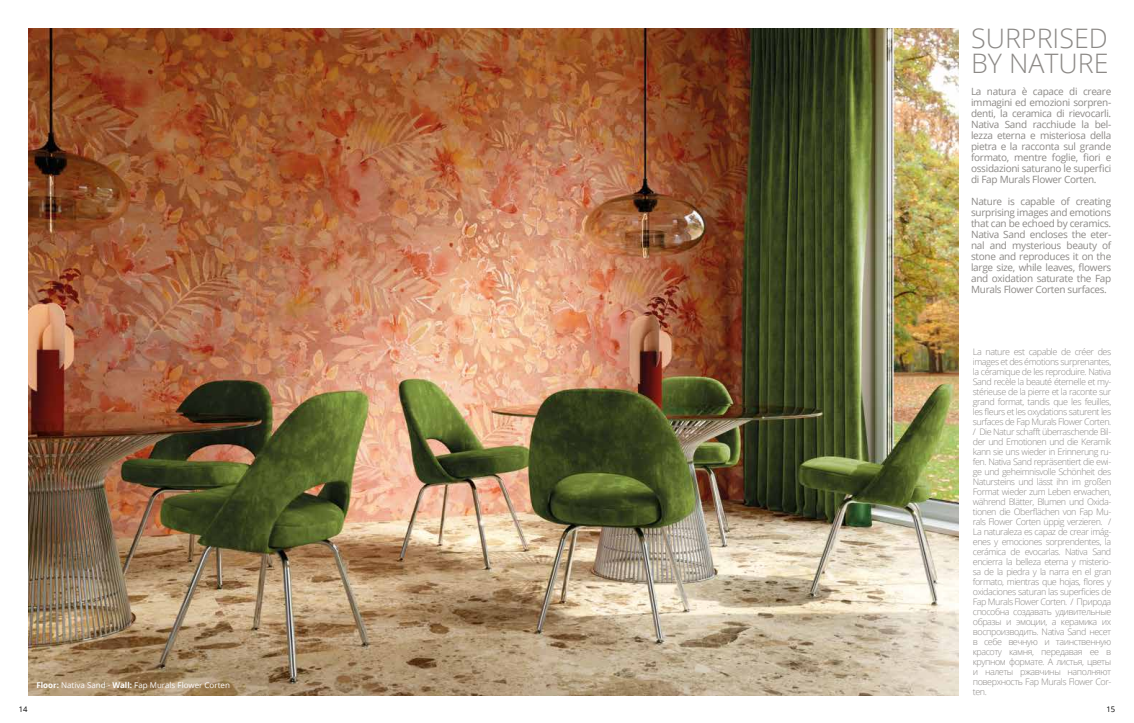
<style>
.page{position:relative;width:1134px;height:723px;background:#fff}
.page>*{position:absolute;margin:0;border:0;box-sizing:border-box;transform-origin:0 0}
.t1{font:300 26.8px/25.4px "Open Sans";color:#8c8986}
.t2{font:10px/11px "Open Sans";letter-spacing:-.03em;color:#8c8986;text-align:justify}
.t3{font:300 9px/10px "Open Sans";letter-spacing:-.05em;color:#8c8986;text-align:justify}
.t4{font:8px "Open Sans";color:#fff}
.t5{font:7.7px "Open Sans";color:#000}
.s1{font-weight:700}
</style>
<div class="page">
<img style="left:28px;top:28px;width:930px;height:668px">
<p class="t4" style="left:36px;top:679px;width:195px"><span class="s1">Floor:</span> Nativa Sand - <span class="s1">Wall:</span> Fap Murals Flower Corten</p>
<h1 class="t1" style="left:971px;top:24px;width:139px">SURPRISED<br>BY NATURE</h1>
<p class="t2" style="left:971px;top:85px;width:142px">La natura è capace di creare immagini ed emozioni sorpren&shy;denti, la ceramica di rievocarli.<br>Nativa Sand racchiude la bel&shy;lezza eterna e misteriosa della pietra e la racconta sul grande formato, mentre foglie, fiori e ossidazioni saturano le superfici di Fap Murals Flower Corten.</p>
<p class="t2" style="left:971px;top:195px;width:142px">Nature is capable of creating surprising images and emotions that can be echoed by ceramics.<br>Nativa Sand encloses the eter&shy;nal and mysterious beauty of stone and reproduces it on the large size, while leaves, flowers and oxidation saturate the Fap Murals Flower Corten surfaces.</p>
<p class="t3" style="left:973px;top:346px;width:140px">La nature est capable de créer des images et des émotions surprenantes, la céramique de les reproduire. Nativa Sand recèle la beauté éternelle et my&shy;stérieuse de la pierre et la raconte sur grand format, tandis que les feuilles, les fleurs et les oxydations saturent les surfaces de Fap Murals Flower Corten. / Die Natur schafft überraschende Bil&shy;der und Emotionen und die Keramik kann sie uns wieder in Erinnerung ru&shy;fen. Nativa Sand repräsentiert die ewi&shy;ge und geheimnisvolle Schönheit des Natursteins und lässt ihn im großen Format wieder zum Leben erwachen, während Blätter, Blumen und Oxida&shy;tionen die Oberflächen von Fap Mu&shy;rals Flower Corten üppig verzieren. / La naturaleza es capaz de crear imág&shy;enes y emociones sorprendentes, la cerámica de evocarlas. Nativa Sand encierra la belleza eterna y misterio&shy;sa de la piedra y la narra en el gran formato, mientras que hojas, flores y oxidaciones saturan las superficies de Fap Murals Flower Corten. / Природа способна создавать удивительные образы и эмоции, а керамика их воспроизводить. Nativa Sand несет в себе вечную и таинственную красоту камня, передавая ее в крупном формате. А листья, цветы и налеты ржавчины наполняют поверхность Fap Murals Flower Cor&shy;ten.</p>
<p class="t5" style="left:19px;top:704px;width:10px">14</p>
<p class="t5" style="left:1106px;top:704px;width:10px">15</p>
</div>
